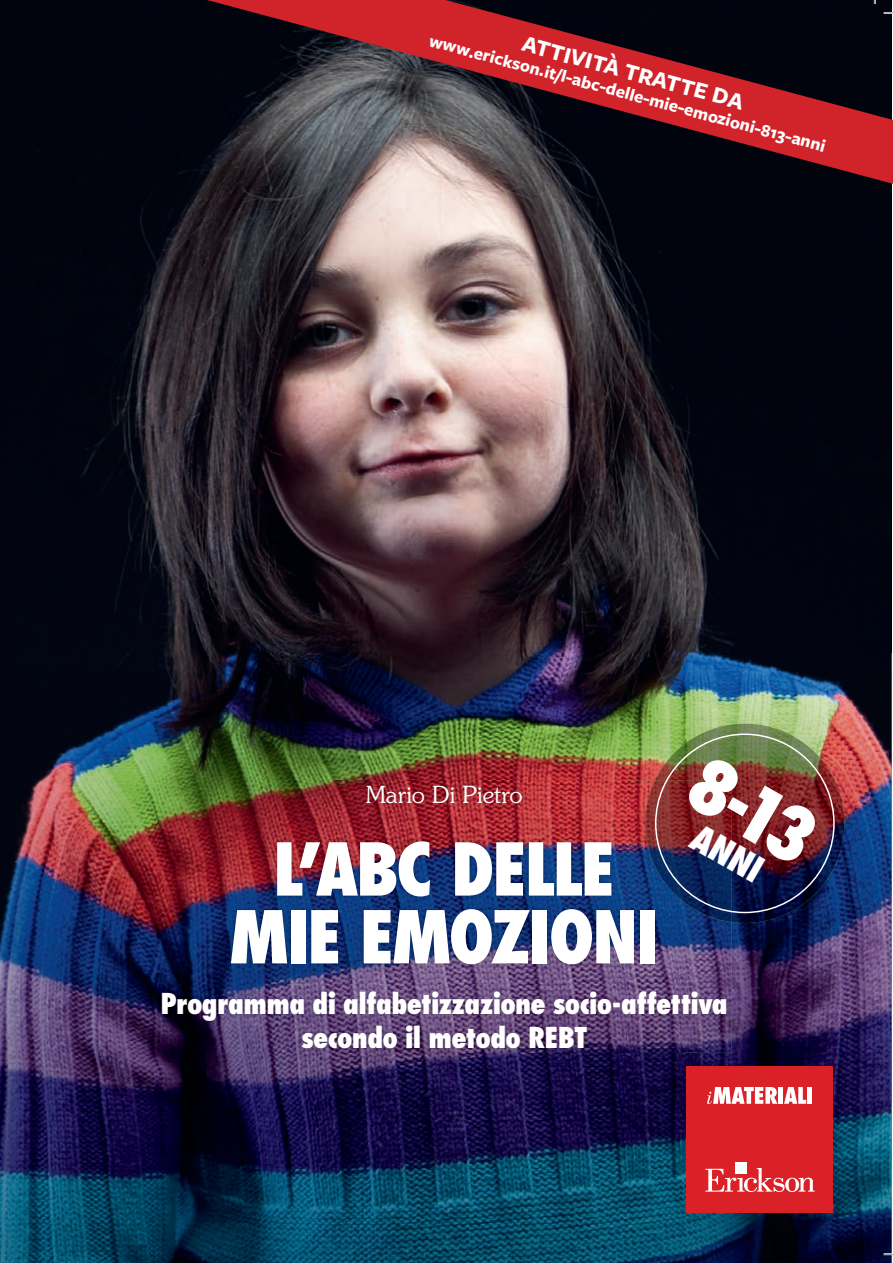
<style>
.page{position:relative;width:893px;height:1263px;background:#fff}
.page>*{position:absolute;margin:0;border:0;box-sizing:border-box;transform-origin:0 0}
.t1{font:800 condensed 73.65px "Futura Std";color:#fff}
.t2{font:800 condensed 70.8px/67.8px "Futura Std";letter-spacing:-.035em;color:#fff;text-align:center}
.t3{font:800 condensed 35.4px "Futura Std";color:#fff}
.t4{font:800 condensed 28.05px/33.9px "Futura Std";letter-spacing:-.025em;color:#fff;text-align:center}
.t5{font:700 24px "Freight Sans Pro";color:#fff}
.t6{font:300 23.55px "Souvenir Std";color:#fff}
.t7{font:700 18px "Freight Sans Pro";color:#fff}
</style>
<div class="page">
<img style="left:0;top:0;width:891px;height:652px">
<img style="left:0;top:652px;width:207px;height:611px">
<img style="left:207px;top:652px;width:474px;height:129px">
<img style="left:681px;top:652px;width:210px;height:103px">
<img style="left:787px;top:755px;width:104px;height:508px">
<img style="left:682px;top:923px;width:105px;height:340px">
<img style="left:207px;top:1053px;width:475px;height:210px">
<img style="left:158px;top:781px;width:521px;height:272px">
<img style="left:679px;top:923px;width:52px;height:130px">
<img style="left:655px;top:724px;width:189px;height:199px">
<img style="left:645px;top:781px;width:86px;height:141px">
<img style="left:655px;top:733px;width:180px;height:180px">
<div style="left:686px;top:1066px;width:147px;height:146px;background:#da2128"></div>
<svg style="left:705px;top:1168px;width:110px;height:24px"></svg>
<div style="left:735px;top:1162px;width:12px;height:12px;background:#fff"></div>
<svg style="left:707px;top:1087px;width:70px;height:17px"></svg>
<div style="left:778px;top:1087px;width:5px;height:17px;background:#fff"></div>
<svg style="left:784px;top:1087px;width:22px;height:17px"></svg>
<div style="left:807px;top:1087px;width:5px;height:17px;background:#fff"></div>
<svg style="left:884px;top:1253px;width:9px;height:2px"></svg>
<svg style="left:207px;top:0;width:686px;height:184px;background:#57252d"></svg>
<p class="t5" style="left:527px;top:27px;width:230px;rotate:15deg">ATTIVITÀ TRATTE DA</p>
<p class="t7" style="left:433px;top:28px;width:411px;rotate:15deg">www.erickson.it/l-abc-delle-mie-emozioni-813-anni</p>
<h1 class="t1" style="left:717px;top:737px;width:135px;rotate:30deg">8-13</h1>
<p class="t6" style="left:366px;top:780px;width:159px">Mario Di Pietro</p>
<h2 class="t2" style="left:230px;top:835px;width:430px">L’ABC DELLE<br>MIE EMOZIONI</h2>
<p class="t4" style="left:161px;top:986px;width:569px">Programma di alfabetizzazione socio-affettiva secondo il metodo REBT</p>
<p class="t3" style="left:705px;top:815px;width:78px;rotate:30deg">ANNI</p>
</div>
